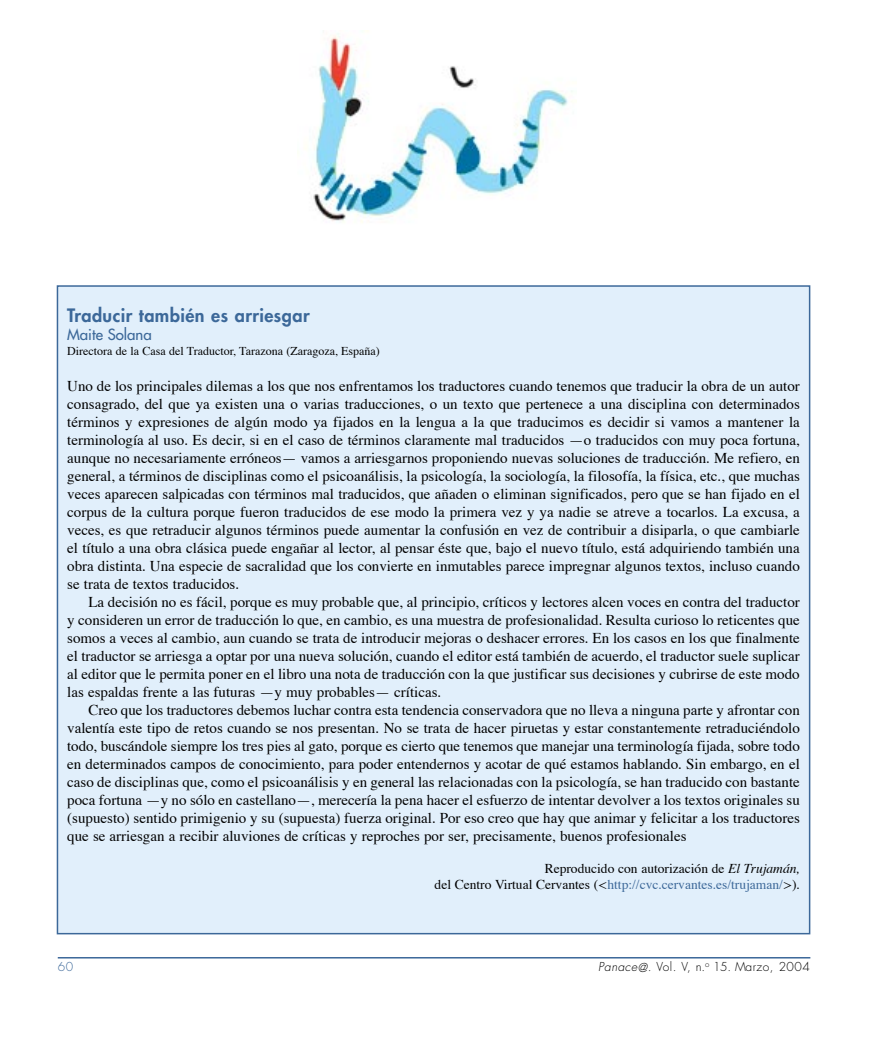
<style>
.page{position:relative;width:878px;height:1040px;background:#fff}
.page>*{position:absolute;margin:0;border:0;box-sizing:border-box;transform-origin:0 0}
.t1{font:800 18px "Futura";letter-spacing:.025em;color:#3c6899}
.t2{font:15px/18px "Times";color:#000;text-align:justify}
.t3{font:15px "Futura";color:#3c6899}
.t4{font:13.5px/15.9px "Times";color:#000;text-align:right}
.t5{font:12px "Times";color:#000}
.t6{font:300 12px "Futura";letter-spacing:.04em;color:#000}
.t7{font:300 12px "Futura";color:#3c6899}
.s1{font-style:italic}
.s2{color:#3c6899}
</style>
<div class="page">
<hr style="left:58px;top:957px;width:752px;height:1px;background:#3c6899">
<div style="left:57px;top:286px;width:753px;height:647px;background:#e1effb"></div>
<img style="left:305px;top:33px;width:267px;height:190px">
<p class="t1" style="left:67px;top:304px;width:244px">Traducir también es arriesgar</p>
<p class="t3" style="left:67px;top:325px;width:86px">Maite Solana</p>
<p class="t5" style="left:67px;top:343px;width:314px">Directora de la Casa del Traductor, Tarazona (Zaragoza, España)</p>
<p class="t2" style="left:67px;top:378px;width:734px">Uno de los principales dilemas a los que nos enfrentamos los traductores cuando tenemos que traducir la obra de un autor consagrado, del que ya existen una o varias traducciones, o un texto que pertenece a una disciplina con determinados términos y expresiones de algún modo ya fijados en la lengua a la que traducimos es decidir si vamos a mantener la terminología al uso. Es decir, si en el caso de términos claramente mal traducidos —o traducidos con muy poca fortuna, aunque no necesariamente erróneos— vamos a arriesgarnos proponiendo nuevas soluciones de traducción. Me refiero, en general, a términos de disciplinas como el psicoanálisis, la psicología, la sociología, la filosofía, la física, etc., que muchas veces aparecen salpicadas con términos mal traducidos, que añaden o eliminan significados, pero que se han fijado en el corpus de la cultura porque fueron traducidos de ese modo la primera vez y ya nadie se atreve a tocarlos. La excusa, a veces, es que retraducir algunos términos puede aumentar la confusión en vez de contribuir a disiparla, o que cambiarle el título a una obra clásica puede engañar al lector, al pensar éste que, bajo el nuevo título, está adquiriendo también una obra distinta. Una especie de sacralidad que los convierte en inmutables parece impregnar algunos textos, incluso cuando se trata de textos traducidos.</p>
<p class="t2" style="left:67px;top:594px;width:734px;text-indent:21px">La decisión no es fácil, porque es muy probable que, al principio, críticos y lectores alcen voces en contra del traductor y consideren un error de traducción lo que, en cambio, es una muestra de profesionalidad. Resulta curioso lo reticentes que somos a veces al cambio, aun cuando se trata de introducir mejoras o deshacer errores. En los casos en los que finalmente el traductor se arriesga a optar por una nueva solución, cuando el editor está también de acuerdo, el traductor suele suplicar al editor que le permita poner en el libro una nota de traducción con la que justificar sus decisiones y cubrirse de este modo las espaldas frente a las futuras —y muy probables— críticas.</p>
<p class="t2" style="left:67px;top:702px;width:734px;text-indent:21px">Creo que los traductores debemos luchar contra esta tendencia conservadora que no lleva a ninguna parte y afrontar con valentía este tipo de retos cuando se nos presentan. No se trata de hacer piruetas y estar constantemente retraduciéndolo todo, buscándole siempre los tres pies al gato, porque es cierto que tenemos que manejar una terminología fijada, sobre todo en determinados campos de conocimiento, para poder entendernos y acotar de qué estamos hablando. Sin embargo, en el caso de disciplinas que, como el psicoanálisis y en general las relacionadas con la psicología, se han traducido con bastante poca fortuna —y no sólo en castellano—, merecería la pena hacer el esfuerzo de intentar devolver a los textos originales su (supuesto) sentido primigenio y su (supuesta) fuerza original. Por eso creo que hay que animar y felicitar a los traductores que se arriesgan a recibir aluviones de críticas y reproches por ser, precisamente, buenos profesionales</p>
<p class="t4" style="left:435px;top:861px;width:367px">Reproducido con autorización de <span class="s1">El Trujamán,<br></span>del Centro Virtual Cervantes (<span class="s1">&lt;</span><span class="s2">http://cvc.cervantes.es/trujaman/</span><span class="s1">&gt;</span>).</p>
<p class="t7" style="left:58px;top:959px;width:17px">60</p>
<p class="t6" style="left:598px;top:959px;width:213px"><span class="s1">Panace@.</span> Vol. V, n.<sup>o</sup> 15. Marzo, 2004</p>
</div>
